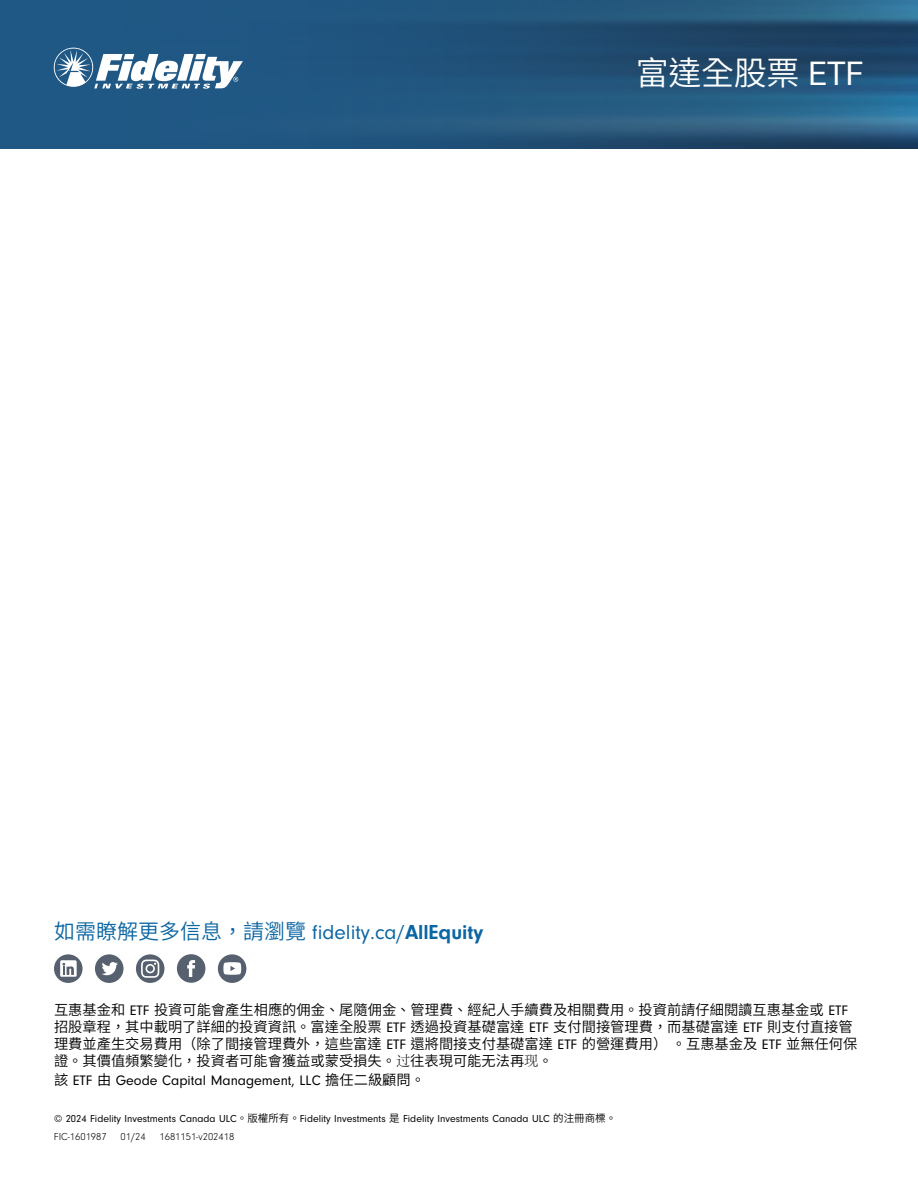
<style>
.page{position:relative;width:918px;height:1188px;background:#fff}
.page>*{position:absolute;margin:0;border:0;box-sizing:border-box;transform-origin:0 0}
.t1{font:33px "Source Han Sans TW";letter-spacing:-.01em;color:#fff}
.t2{font:21px "Source Han Sans TW";color:#0b66a3}
.t3{font:14.25px/17px "Source Han Sans TW";color:#000}
.t4{font:14.25px "Neuzeit Gro";color:#000}
.t5{font:10.5px/18.1px "Neuzeit Gro";color:#000}
.t6{font:300 10.5px "Neuzeit Gro";color:#000}
.s1{font-family:"Fidelity Sans"}
.s2{font-family:"Neuzeit Gro"}
.s3{font-family:"Neuzeit Gro";font-weight:700}
.s4{font-family:"Adobe Song Std";font-weight:300}
.s5{font-family:"Source Han Sans TW"}
.s6{font-weight:300}
</style>
<div class="page">
<svg style="left:0;top:0;width:918px;height:148px;background:#22557d"></svg>
<svg style="left:54px;top:48px;width:189px;height:41px"></svg>
<svg style="left:54px;top:954px;width:29px;height:29px"></svg>
<svg style="left:95px;top:954px;width:29px;height:29px"></svg>
<svg style="left:177px;top:954px;width:28px;height:29px"></svg>
<svg style="left:218px;top:954px;width:28px;height:29px"></svg>
<svg style="left:136px;top:954px;width:28px;height:29px"></svg>
<h1 class="t1" style="left:636px;top:54px;width:230px">富達全股票 <span class="s1">ETF</span></h1>
<h2 class="t2" style="left:54px;top:920px;width:431px">如需瞭解更多信息，請瀏覽 <span class="s2">fidelity.ca/</span><span class="s3">AllEquity</span></h2>
<p class="t3" style="left:54px;top:1002px;width:805px">互惠基金和 <span class="s2">ETF</span> 投資可能會產生相應的佣金、尾隨佣金、管理費、經紀人手續費及相關費用。投資前請仔細閱讀互惠基金或 <span class="s2">ETF</span>招股章程，其中載明了詳細的投資資訊。富達全股票 <span class="s2">ETF</span> 透過投資基礎富達 <span class="s2">ETF</span> 支付間接管理費，而基礎富達 <span class="s2">ETF</span> 則支付直接管理費並產生交易費用（除了間接管理費外，這些富達 <span class="s2">ETF</span> 還將間接支付基礎富達 <span class="s2">ETF</span> 的營運費用）。互惠基金及 <span class="s2">ETF</span> 並無任何保證。其價值頻繁變化，投資者可能會獲益或蒙受損失。<span class="s4">过</span>往表現可能无法再<span class="s4">现</span>。</p>
<p class="t4" style="left:54px;top:1072px;width:373px"><span class="s5">該</span> ETF <span class="s5">由</span> Geode Capital Management, LLC <span class="s5">擔任二級顧問。</span></p>
<p class="t5" style="left:54px;top:1110px;width:564px">© 2024 Fidelity Investments Canada ULC<span class="s5">。版權所有。</span>Fidelity Investments <span class="s5">是</span> Fidelity Investments Canada ULC <span class="s5">的注冊商標。<br></span><span class="s6">FIC-1601987</span></p>
<p class="t6" style="left:121px;top:1131px;width:27px">01/24</p>
<p class="t6" style="left:160px;top:1131px;width:76px">1681151-v202418</p>
</div>
